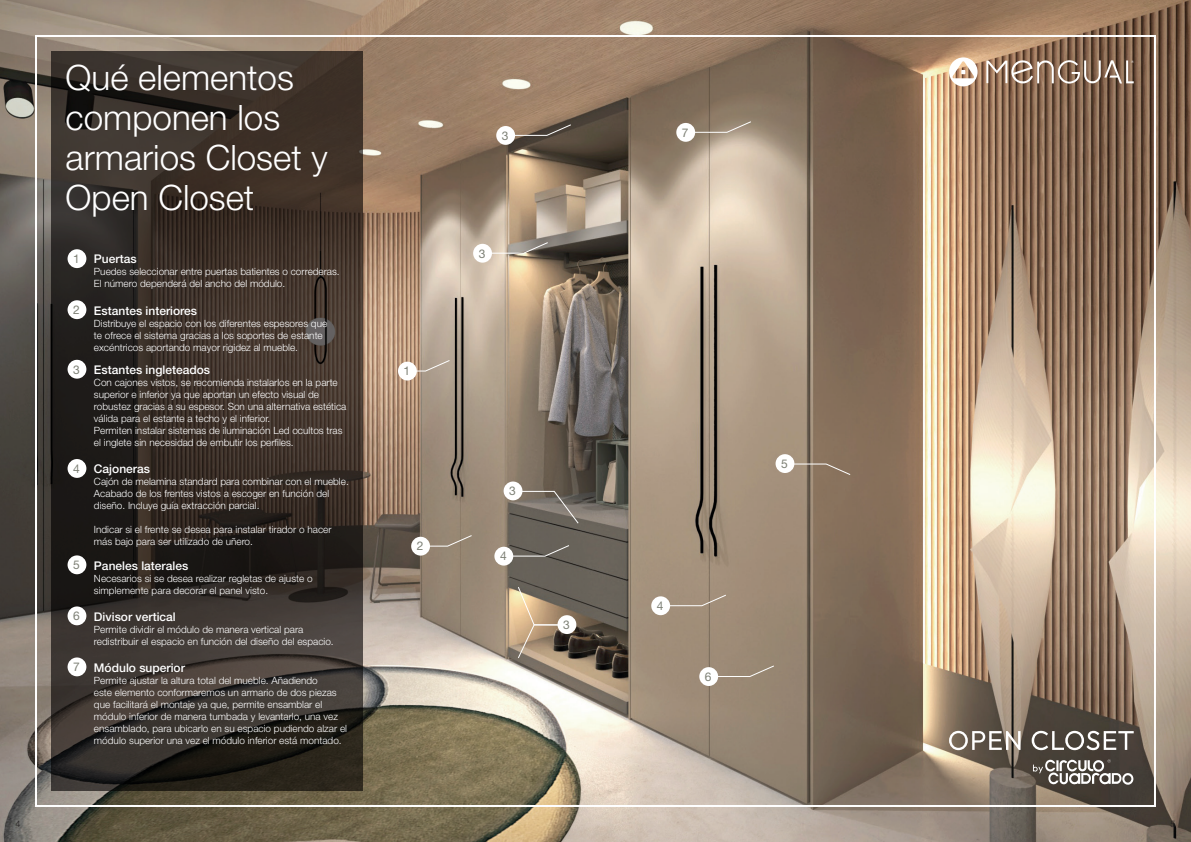
<style>
.page{position:relative;width:1191px;height:842px;background:#fff}
.page>*{position:absolute;margin:0;border:0;box-sizing:border-box;transform-origin:0 0}
.t1{font:300 35px/40px "Helvetica Neue LT Pro";color:#fff}
.t2{font:500 12px "Helvetica Neue LT Pro";color:#fff}
.t3{font:12px "Helvetica Neue LT Pro";color:#7d8075}
.t4{font:300 10px/12px "Helvetica Neue LT Pro";color:#fff}
.t5{font:300 9px "Helvetica Neue LT Pro";color:#231f20}
.s1{font-weight:400;color:#7d8075}
</style>
<div class="page">
<img style="left:0;top:0;width:1191px;height:842px">
<svg style="left:51px;top:51px;width:312px;height:739px"></svg>
<div style="left:699px;top:667px;width:19px;height:19px;background:#fff;border-radius:50%"></div>
<div style="left:775px;top:454px;width:19px;height:19px;background:#fff;border-radius:50%"></div>
<div style="left:676px;top:123px;width:19px;height:19px;background:#fff;border-radius:50%"></div>
<svg style="left:716px;top:665px;width:58px;height:12px"></svg>
<svg style="left:792px;top:463px;width:58px;height:12px"></svg>
<svg style="left:693px;top:121px;width:58px;height:12px"></svg>
<div style="left:651px;top:596px;width:19px;height:19px;background:#fff;border-radius:50%"></div>
<svg style="left:668px;top:594px;width:58px;height:12px"></svg>
<svg style="left:949px;top:731px;width:71px;height:19px"></svg>
<svg style="left:1031px;top:731px;width:102px;height:19px"></svg>
<svg style="left:1033px;top:759px;width:100px;height:26px"></svg>
<svg style="left:949px;top:57px;width:28px;height:29px"></svg>
<svg style="left:986px;top:60px;width:147px;height:24px"></svg>
<div style="left:398px;top:362px;width:19px;height:18px;background:#fff;border-radius:50%"></div>
<div style="left:411px;top:537px;width:19px;height:19px;background:#fff;border-radius:50%"></div>
<div style="left:503px;top:481px;width:19px;height:19px;background:#fff;border-radius:50%"></div>
<svg style="left:415px;top:360px;width:35px;height:11px"></svg>
<svg style="left:428px;top:535px;width:44px;height:12px"></svg>
<svg style="left:521px;top:491px;width:58px;height:33px"></svg>
<div style="left:494px;top:547px;width:19px;height:19px;background:#fff;border-radius:50%"></div>
<div style="left:496px;top:126px;width:19px;height:19px;background:#fff;border-radius:50%"></div>
<svg style="left:511px;top:545px;width:58px;height:12px"></svg>
<div style="left:473px;top:244px;width:19px;height:19px;background:#fff;border-radius:50%"></div>
<svg style="left:490px;top:242px;width:58px;height:12px"></svg>
<svg style="left:513px;top:124px;width:58px;height:12px"></svg>
<div style="left:557px;top:615px;width:19px;height:19px;background:#fff;border-radius:50%"></div>
<svg style="left:517px;top:586px;width:44px;height:73px"></svg>
<div style="left:68px;top:249px;width:18px;height:19px;background:#fff;border-radius:50%"></div>
<div style="left:68px;top:300px;width:18px;height:19px;background:#fff;border-radius:50%"></div>
<div style="left:68px;top:360px;width:18px;height:19px;background:#fff;border-radius:50%"></div>
<div style="left:68px;top:459px;width:18px;height:19px;background:#fff;border-radius:50%"></div>
<div style="left:68px;top:555px;width:18px;height:19px;background:#fff;border-radius:50%"></div>
<div style="left:68px;top:606px;width:18px;height:19px;background:#fff;border-radius:50%"></div>
<div style="left:68px;top:657px;width:18px;height:19px;background:#fff;border-radius:50%"></div>
<h1 class="t1" style="left:66px;top:57px;width:263px">Qué elementos componen los armarios Closet y<br>Open Closet</h1>
<p class="t2" style="left:73px;top:252px;width:65px"><span class="s1">1</span> Puertas</p>
<p class="t4" style="left:94px;top:266px;width:247px">Puedes seleccionar entre puertas batientes o correderas.<br>El número dependerá del ancho del módulo.</p>
<p class="t2" style="left:73px;top:303px;width:125px"><span class="s1">2</span> Estantes interiores</p>
<p class="t4" style="left:94px;top:317px;width:235px">Distribuye el espacio con los diferentes espesores que te ofrece el sistema gracias a los soportes de estante excéntricos aportando mayor rigidez al mueble.</p>
<p class="t2" style="left:73px;top:363px;width:138px"><span class="s1">3</span> Estantes ingleteados</p>
<p class="t4" style="left:94px;top:376px;width:254px">Con cajones vistos, se recomienda instalarlos en la parte superior e inferior ya que aportan un efecto visual de robustez gracias a su espesor. Son una alternativa estética válida para el estante a techo y el inferior.<br>Permiten instalar sistemas de iluminación Led ocultos tras el inglete sin necesidad de embutir los perfiles.</p>
<p class="t2" style="left:73px;top:462px;width:78px"><span class="s1">4</span> Cajoneras</p>
<p class="t4" style="left:94px;top:475px;width:256px">Cajón de melamina standard para combinar con el mueble.<br>Acabado de los frentes vistos a escoger en función del diseño. Incluye guía extracción parcial.</p>
<p class="t4" style="left:94px;top:523px;width:239px">Indicar si el frente se desea para instalar tirador o hacer más bajo para ser utilizado de uñero.</p>
<p class="t2" style="left:73px;top:558px;width:117px"><span class="s1">5</span> Paneles laterales</p>
<p class="t4" style="left:94px;top:572px;width:220px">Necesarios si se desea realizar regletas de ajuste o simplemente para decorar el panel visto.</p>
<p class="t2" style="left:73px;top:609px;width:104px"><span class="s1">6</span> Divisor vertical</p>
<p class="t4" style="left:94px;top:623px;width:241px">Permite dividir el módulo de manera vertical para redistribuir el espacio en función del diseño del espacio.</p>
<p class="t2" style="left:73px;top:660px;width:113px"><span class="s1">7</span> Módulo superior</p>
<p class="t4" style="left:94px;top:674px;width:255px">Permite ajustar la altura total del mueble. Añadiendo<br>este elemento conformaremos un armario de dos piezas que facilitará el montaje ya que, permite ensamblar el módulo inferior de manera tumbada y levantarlo, una vez ensamblado, para ubicarlo en su espacio pudiendo alzar el módulo superior una vez el módulo inferior está montado.</p>
<p class="t3" style="left:404px;top:364px;width:8px">1</p>
<p class="t3" style="left:417px;top:539px;width:8px">2</p>
<p class="t3" style="left:502px;top:128px;width:8px">3</p>
<p class="t3" style="left:479px;top:246px;width:8px">3</p>
<p class="t3" style="left:509px;top:484px;width:8px">3</p>
<p class="t3" style="left:500px;top:549px;width:8px">4</p>
<p class="t3" style="left:563px;top:617px;width:8px">3</p>
<p class="t3" style="left:682px;top:125px;width:8px">7</p>
<p class="t3" style="left:657px;top:599px;width:8px">4</p>
<p class="t3" style="left:705px;top:669px;width:8px">6</p>
<p class="t3" style="left:781px;top:456px;width:8px">5</p>
<p class="t5" style="left:16px;top:818px;width:7px">4</p>
<p class="t5" style="left:1170px;top:818px;width:7px">5</p>
</div>
